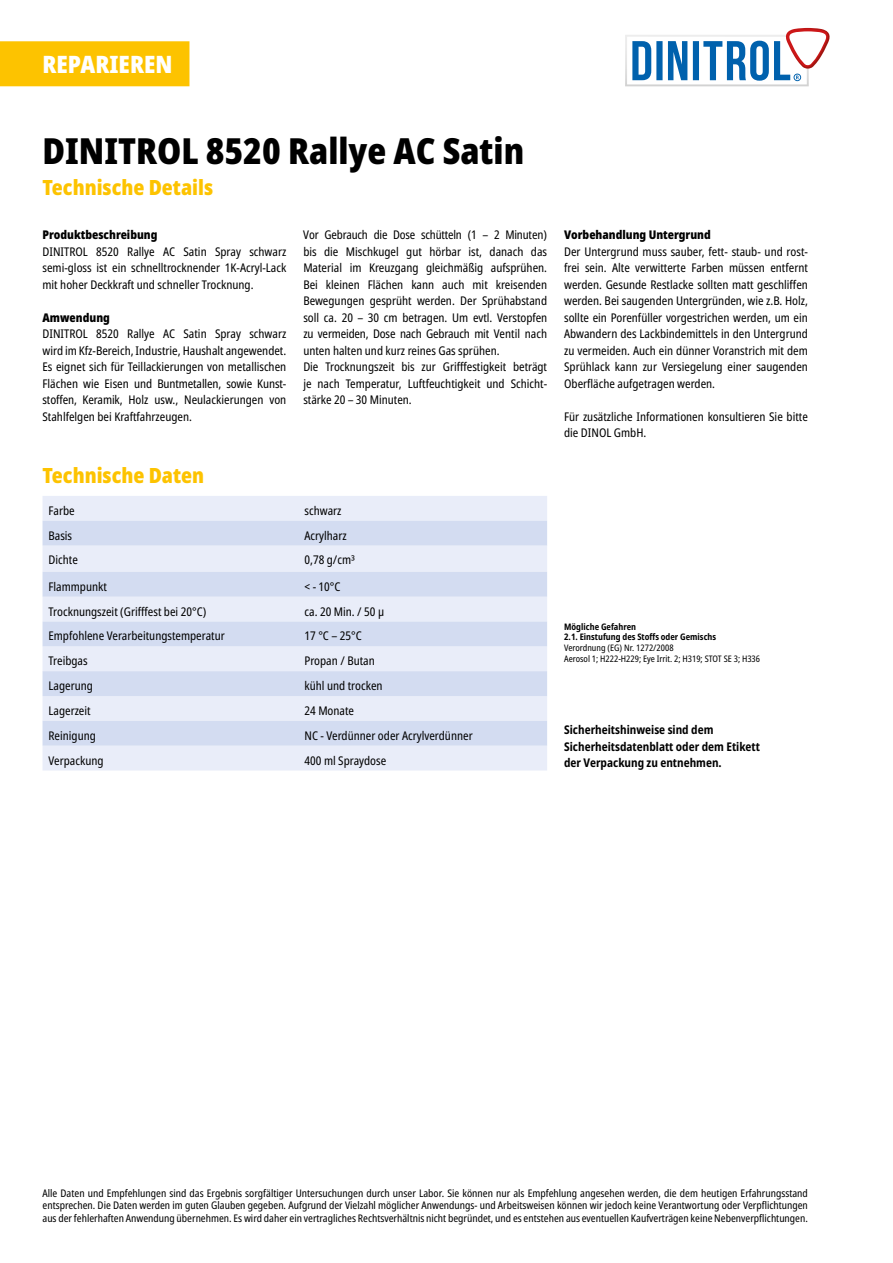
<style>
.page{position:relative;width:893px;height:1263px;background:#fff}
.page>*{position:absolute;margin:0;border:0;box-sizing:border-box;transform-origin:0 0}
.t1{font:900 condensed 36px "Noto Sans";color:#000}
.t2{font:900 condensed 24px "Noto Sans";color:#fff}
.t3{font:900 condensed 21px "Noto Sans";color:#fdc300}
.t4{font:condensed 12px/16.5px "Noto Sans";color:#000;text-align:justify}
.t5{font:700 condensed 12px/16.5px "Noto Sans";color:#000}
.t6{font:900 condensed 12px "Noto Sans";color:#000}
.t7{font:condensed 10.5px/12.6px "Noto Sans";color:#000;text-align:justify}
.t8{font:condensed 9px/10.8px "Noto Sans";color:#000}
.t9{font:700 condensed 9px/10.8px "Noto Sans";color:#000}
</style>
<div class="page">
<div style="left:0;top:41px;width:189px;height:45px;background:#fdc300"></div>
<div style="left:625px;top:35px;width:184px;height:51px;background:#e6e6e6"></div>
<div style="left:627px;top:37px;width:180px;height:47px;background:#fff"></div>
<svg style="left:632px;top:28px;width:198px;height:53px"></svg>
<div style="left:43px;top:496px;width:504px;height:274px;background:#e9edf9"></div>
<svg style="left:43px;top:521px;width:504px;height:225px;background:#dde3f4"></svg>
<h2 class="t2" style="left:43px;top:46px;width:131px">REPARIEREN</h2>
<h1 class="t1" style="left:43px;top:124px;width:483px">DINITROL 8520 Rallye AC Satin</h1>
<h3 class="t3" style="left:43px;top:172px;width:172px">Technische Details</h3>
<p class="t6" style="left:43px;top:226px;width:116px">Produktbeschreibung</p>
<p class="t4" style="left:43px;top:243px;width:245px">DINITROL 8520 Rallye AC Satin Spray schwarz semi-gloss ist ein schnelltrocknender 1K-Acryl-Lack mit hoher Deckkraft und schneller Trocknung.</p>
<p class="t6" style="left:43px;top:308px;width:69px">Amwendung</p>
<p class="t4" style="left:43px;top:326px;width:245px">DINITROL 8520 Rallye AC Satin Spray schwarz wird im Kfz-Bereich, Industrie, Haushalt angewendet.<br>Es eignet sich für Teillackierungen von metallischen Flächen wie Eisen und Buntmetallen, sowie Kunst&shy;stoffen, Keramik, Holz usw., Neulackierungen von Stahlfelgen bei Kraftfahrzeugen.</p>
<p class="t4" style="left:303px;top:227px;width:245px;text-align:left">Vor Gebrauch die Dose schütteln (1 – 2 Minuten) bis die Mischkugel gut hörbar ist, danach das Material im Kreuzgang gleichmäßig aufsprühen.<br>Bei kleinen Flächen kann auch mit kreisenden Bewegungen gesprüht werden. Der Sprühabstand soll ca. 20 – 30 cm betragen. Um evtl. Verstopfen zu vermeiden, Dose nach Gebrauch mit Ventil nach unten halten und kurz reines Gas sprühen.<br>Die Trocknungszeit bis zur Grifffestigkeit beträgt je nach Temperatur, Luftfeuchtigkeit und Schicht&shy;stärke 20 – 30 Minuten.</p>
<p class="t6" style="left:564px;top:226px;width:148px">Vorbehandlung Untergrund</p>
<p class="t4" style="left:564px;top:243px;width:245px">Der Untergrund muss sauber, fett- staub- und rost&shy;frei sein. Alte verwitterte Farben müssen entfernt werden. Gesunde Restlacke sollten matt geschliffen werden. Bei saugenden Untergründen, wie z.B. Holz, sollte ein Porenfüller vorgestrichen werden, um ein Abwandern des Lackbindemittels in den Untergrund zu vermeiden. Auch ein dünner Voranstrich mit dem Sprühlack kann zur Versiegelung einer saugenden Oberfläche aufgetragen werden.</p>
<p class="t4" style="left:564px;top:408px;width:245px">Für zusätzliche Informationen konsultieren Sie bitte die DINOL GmbH.</p>
<h3 class="t3" style="left:43px;top:460px;width:163px">Technische Daten</h3>
<p class="t4" style="left:49px;top:502px;width:28px">Farbe</p>
<p class="t4" style="left:304px;top:502px;width:38px">schwarz</p>
<p class="t4" style="left:49px;top:527px;width:25px">Basis</p>
<p class="t4" style="left:304px;top:527px;width:44px">Acrylharz</p>
<p class="t4" style="left:49px;top:552px;width:31px">Dichte</p>
<p class="t4" style="left:304px;top:552px;width:52px">0,78 g/cm3</p>
<p class="t4" style="left:49px;top:578px;width:60px">Flammpunkt</p>
<p class="t4" style="left:304px;top:578px;width:38px">&lt; - 10°C</p>
<p class="t4" style="left:49px;top:603px;width:159px">Trocknungszeit (Grifffest bei 20°C)</p>
<p class="t4" style="left:304px;top:603px;width:81px">ca. 20 Min. / 50 µ</p>
<p class="t4" style="left:49px;top:628px;width:178px">Empfohlene Verarbeitungstemperatur</p>
<p class="t4" style="left:304px;top:628px;width:59px">17 °C – 25°C</p>
<p class="t4" style="left:49px;top:653px;width:41px">Treibgas</p>
<p class="t4" style="left:304px;top:653px;width:72px">Propan / Butan</p>
<p class="t4" style="left:49px;top:678px;width:46px">Lagerung</p>
<p class="t4" style="left:304px;top:678px;width:80px">kühl und trocken</p>
<p class="t4" style="left:49px;top:702px;width:44px">Lagerzeit</p>
<p class="t4" style="left:304px;top:702px;width:51px">24 Monate</p>
<p class="t4" style="left:49px;top:727px;width:49px">Reinigung</p>
<p class="t4" style="left:304px;top:727px;width:170px">NC - Verdünner oder Acrylverdünner</p>
<p class="t4" style="left:49px;top:752px;width:57px">Verpackung</p>
<p class="t4" style="left:304px;top:752px;width:83px">400 ml Spraydose</p>
<p class="t9" style="left:564px;top:621px;width:154px">Mögliche Gefahren<br>2.1. Einstufung des Stoffs oder Gemischs</p>
<p class="t8" style="left:564px;top:643px;width:197px">Verordnung (EG) Nr. 1272/2008<br>Aerosol 1; H222-H229; Eye Irrit. 2; H319; STOT SE 3; H336</p>
<p class="t5" style="left:564px;top:722px;width:197px">Sicherheitshinweise sind dem<br>Sicherheitsdatenblatt oder dem Etikett der Verpackung zu entnehmen.</p>
<p class="t7" style="left:43px;top:1187px;width:767px">Alle Daten und Empfehlungen sind das Ergebnis sorgfältiger Untersuchungen durch unser Labor. Sie können nur als Empfehlung angesehen werden, die dem heutigen Erfahrungsstand entsprechen. Die Daten werden im guten Glauben gegeben. Aufgrund der Vielzahl möglicher Anwendungs- und Arbeitsweisen können wir jedoch keine Verantwortung oder Verpflichtungen aus der fehlerhaften Anwendung übernehmen. Es wird daher ein vertragliches Rechtsverhältnis nicht begründet, und es entstehen aus eventuellen Kaufverträgen keine Nebenverpflichtungen.</p>
</div>
